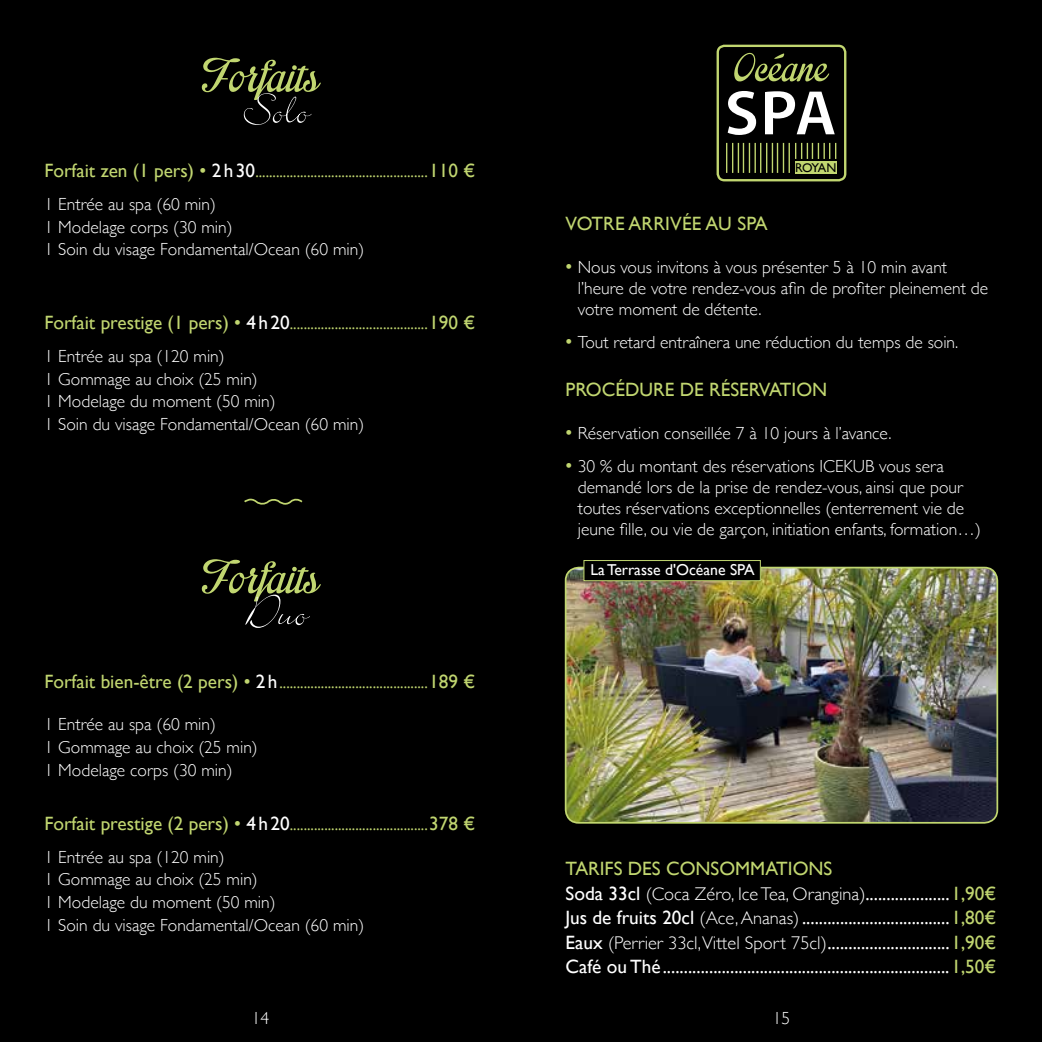
<style>
.page{position:relative;width:1042px;height:1042px;background:#fff}
.page>*{position:absolute;margin:0;border:0;box-sizing:border-box;transform-origin:0 0}
.t1{font:63px "Impregnable Personal Use Only";color:#c1d670}
.t2{font:54.43px "Impregnable Personal Use Only";color:#c1d670}
.t3{font:19.25px/24.5px "Gill Sans";color:#fff}
.t4{font:19.25px "Gill Sans";color:#c1d670}
.t5{font:300 17.5px/22.8px "Gill Sans";color:#fff}
.t6{font:15.75px "Gill Sans";color:#c1d670}
.t7{font:15.75px "Gill Sans";color:#fff}
.t8{font:12.78px "Gill Sans";letter-spacing:-.07em;color:#000}
.s1{font-size:19.25px}
.s2{font-size:19.25px;color:#fff}
.s3{font-weight:400;font-size:19.25px;color:#c1d670}
.s4{color:#c1d670}
.s5{font-weight:300;font-size:18.38px}
</style>
<div class="page">
<div style="left:0;top:0;width:521px;height:1042px;background:#000"></div>
<div style="left:521px;top:0;width:521px;height:1042px;background:#000"></div>
<svg style="left:718px;top:46px;width:127px;height:134px"></svg>
<div style="left:716px;top:45px;width:130px;height:136px;border:2px solid #c1d670;border-radius:7px"></div>
<img style="left:566px;top:567px;width:431px;height:256px">
<div style="left:565px;top:567px;width:433px;height:256px;border:2px solid #c1d670;border-radius:13px"></div>
<svg style="left:245px;top:595px;width:65px;height:33px"></svg>
<div style="left:584px;top:560px;width:176px;height:21px;background:#000"></div>
<div style="left:583px;top:560px;width:178px;height:21px;border:1px solid #c1d670"></div>
<svg style="left:244px;top:498px;width:59px;height:7px"></svg>
<svg style="left:244px;top:93px;width:68px;height:32px"></svg>
<h1 class="t1" style="left:202px;top:48px;width:119px">Forfaits</h1>
<p class="t6" style="left:45px;top:162px;width:432px"><span class="s1">Forfait zen (1 pers) •</span> <span class="s2">2h30</span>..................................................<span class="s1">110 €</span></p>
<p class="t5" style="left:45px;top:192px;width:321px">1 Entrée au spa (60 min)<br>1 Modelage corps (30 min)<br>1 Soin du visage Fondamental/Ocean (60 min)</p>
<p class="t6" style="left:45px;top:315px;width:432px"><span class="s1">Forfait prestige (1 pers) •</span> <span class="s2">4 h 20</span>........................................<span class="s1">190 €</span></p>
<p class="t5" style="left:45px;top:344px;width:321px">1 Entrée au spa (120 min)<br>1 Gommage au choix (25 min)<br>1 Modelage du moment (50 min)<br>1 Soin du visage Fondamental/Ocean (60 min)</p>
<h1 class="t1" style="left:202px;top:549px;width:119px">Forfaits</h1>
<p class="t6" style="left:45px;top:673px;width:432px"><span class="s1">Forfait bien-être (2 pers) •</span> <span class="s2">2h</span>...........................................<span class="s1">189 €</span></p>
<p class="t5" style="left:45px;top:712px;width:215px">1 Entrée au spa (60 min)<br>1 Gommage au choix (25 min)<br>1 Modelage corps (30 min)</p>
<p class="t6" style="left:45px;top:815px;width:432px"><span class="s1">Forfait prestige (2 pers) •</span> <span class="s2">4 h 20</span>........................................<span class="s1">378 €</span></p>
<p class="t5" style="left:45px;top:844px;width:321px">1 Entrée au spa (120 min)<br>1 Gommage au choix (25 min)<br>1 Modelage du moment (50 min)<br>1 Soin du visage Fondamental/Ocean (60 min)</p>
<h2 class="t2" style="left:734px;top:44px;width:95px">Océane</h2>
<p class="t8" style="left:795px;top:160px;width:43px">ROYAN</p>
<p class="t4" style="left:566px;top:213px;width:203px">VOTRE ARRIVÉE AU SPA</p>
<p class="t5" style="left:578px;top:256px;width:412px;line-height:21px;text-indent:-12px"><span class="s3">•</span> Nous vous invitons à vous présenter 5 à 10 min avant l’heure de votre rendez-vous afin de profiter pleinement de votre moment de détente.</p>
<p class="t5" style="left:566px;top:330px;width:394px"><span class="s3">•</span> Tout retard entraînera une réduction du temps de soin.</p>
<p class="t4" style="left:566px;top:378px;width:263px">PROCÉDURE DE RÉSERVATION</p>
<p class="t5" style="left:566px;top:421px;width:327px"><span class="s3">•</span> Réservation conseillée 7 à 10 jours à l’avance.</p>
<p class="t5" style="left:578px;top:455px;width:404px;line-height:21px;text-indent:-12px"><span class="s3">•</span> 30 % du montant des réservations ICEKUB vous sera demandé lors de la prise de rendez-vous, ainsi que pour toutes réservations exceptionnelles (enterrement vie de jeune fille, ou vie de garçon, initiation enfants, formation…)</p>
<p class="t7" style="left:590px;top:560px;width:166px">La Terrasse d'Océane SPA</p>
<p class="t3" style="left:565px;top:856px;width:432px"><span class="s4">TARIFS DES CONSOMMATIONS<br></span>Soda 33cl <span class="s5">(Coca Zéro, Ice Tea, Orangina)</span>....................<span class="s4">1,90€ </span>Jus de fruits 20cl <span class="s5">(Ace, Ananas)</span>...................................<span class="s4">1,80€ </span>Eaux <span class="s5">(Perrier 33cl,Vittel Sport 75cl)</span>.............................<span class="s4">1,90€ </span>Café ou Thé....................................................................<span class="s4">1,50€</span></p>
<p class="t5" style="left:252px;top:1006px;width:19px">14</p>
<p class="t5" style="left:773px;top:1006px;width:19px">15</p>
</div>
